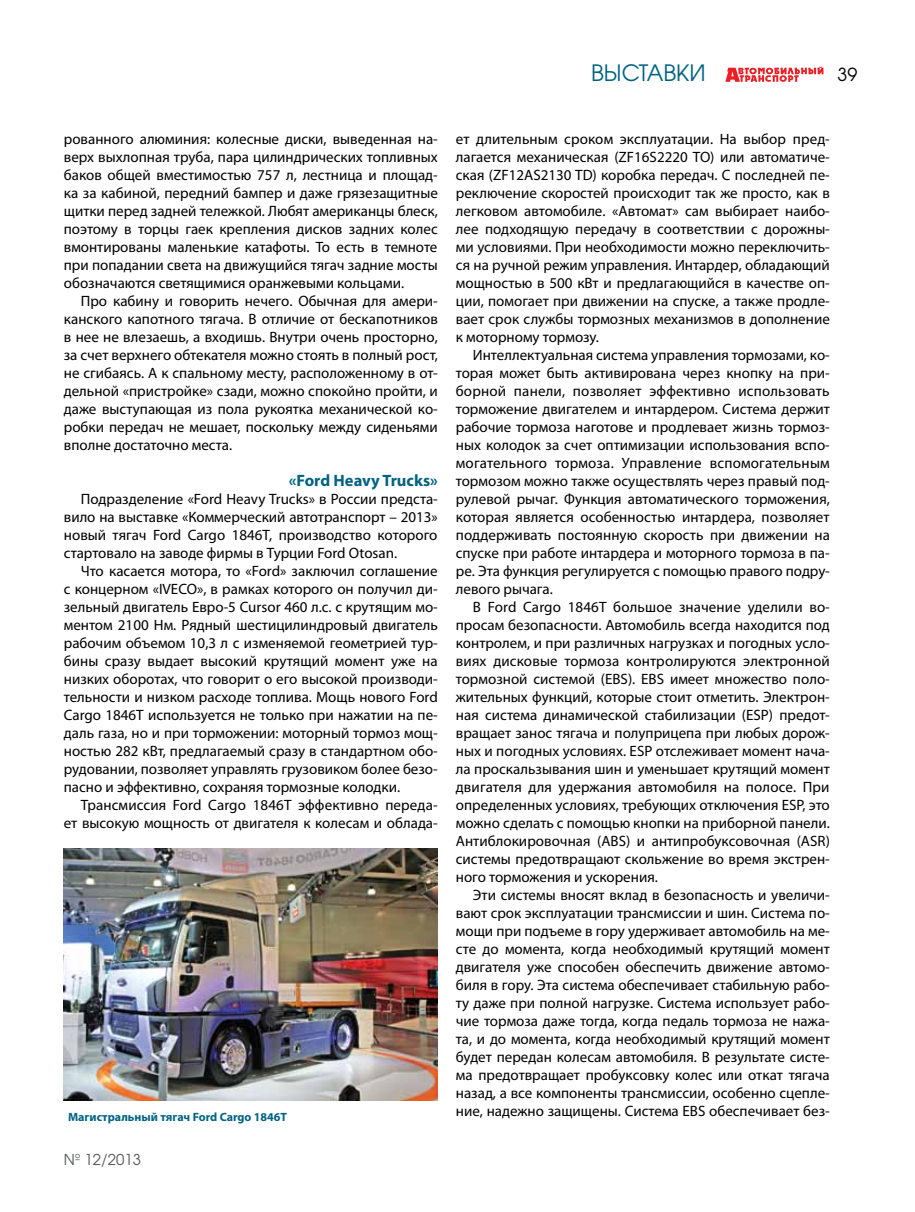
<style>
.page{position:relative;width:915px;height:1212px;background:#fff}
.page>*{position:absolute;margin:0;border:0;box-sizing:border-box;transform-origin:0 0}
.t1{font:22.5px "AG Avalanche C";color:#006382}
.t2{font:18px "AG Avalanche C";color:#000}
.t3{font:700 16.5px "Myriad Pro";color:#006382}
.t4{font:15px/18px "Myriad Pro";color:#000;text-align:justify}
.t5{font:15px "AG Avalanche C";color:#58595b}
.t6{font:700 12px "Myriad Pro";color:#006382}
</style>
<div class="page">
<svg style="left:725px;top:66px;width:98px;height:16px"></svg>
<img style="left:64px;top:848px;width:373px;height:252px">
<h1 class="t1" style="left:590px;top:59px;width:116px">ВЫСТАВКИ</h1>
<p class="t2" style="left:837px;top:63px;width:21px">39</p>
<p class="t4" style="left:64px;top:130px;width:375px">рованного алюминия: колесные диски, выведенная на&shy;верх выхлопная труба, пара цилиндрических топливных баков общей вместимостью 757 л, лестница и площад&shy;ка за кабиной, передний бампер и даже грязезащитные щитки перед задней тележкой. Любят американцы блеск, поэтому в торцы гаек крепления дисков задних колес вмонтированы маленькие катафоты. То есть в темноте при попадании света на движущийся тягач задние мосты обозначаются светящимися оранжевыми кольцами.</p>
<p class="t4" style="left:64px;top:292px;width:375px;text-indent:17px">Про кабину и говорить нечего. Обычная для амери&shy;канского капотного тягача. В отличие от бескапотников в нее не влезаешь, а входишь. Внутри очень просторно, за счет верхнего обтекателя можно стоять в полный рост, не сгибаясь. А к спальному месту, расположенному в от&shy;дельной «пристройке» сзади, можно спокойно пройти, и даже выступающая из пола рукоятка механической ко&shy;робки передач не мешает, поскольку между сиденьями вполне достаточно места.</p>
<p class="t3" style="left:289px;top:470px;width:150px">«Ford Heavy Trucks»</p>
<p class="t4" style="left:64px;top:490px;width:375px;text-indent:17px">Подразделение «Ford Heavy Trucks» в России предста&shy;вило на выставке «Коммерческий автотранспорт – 2013» новый тягач Ford Cargo 1846T, производство которого стартовало на заводе фирмы в Турции Ford Otosan.</p>
<p class="t4" style="left:64px;top:562px;width:375px;text-indent:17px">Что касается мотора, то «Ford» заключил соглашение с концерном «IVECO», в рамках которого он получил ди&shy;зельный двигатель Евро-5 Cursor 460 л.с. с крутящим мо&shy;ментом 2100 Нм. Рядный шестицилиндровый двигатель рабочим объемом 10,3 л с изменяемой геометрией тур&shy;бины сразу выдает высокий крутящий момент уже на низких оборотах, что говорит о его высокой производи&shy;тельности и низком расходе топлива. Мощь нового Ford Cargo 1846T используется не только при нажатии на пе&shy;даль газа, но и при торможении: моторный тормоз мощ&shy;ностью 282 кВт, предлагаемый сразу в стандартном обо&shy;рудовании, позволяет управлять грузовиком более безо&shy;пасно и эффективно, сохраняя тормозные колодки.</p>
<p class="t4" style="left:64px;top:796px;width:375px;text-align:right">Трансмиссия Ford Cargo 1846T эффективно переда&shy;ет высокую мощность от двигателя к колесам и облада-</p>
<p class="t4" style="left:455px;top:130px;width:375px">ет длительным сроком эксплуатации. На выбор пред&shy;лагается механическая (ZF16S2220 TO) или автоматиче&shy;ская (ZF12AS2130 TD) коробка передач. С последней пе&shy;реключение скоростей происходит так же просто, как в легковом автомобиле. «Автомат» сам выбирает наибо&shy;лее подходящую передачу в соответствии с дорожны&shy;ми условиями. При необходимости можно переключить&shy;ся на ручной режим управления. Интардер, обладающий мощностью в 500 кВт и предлагающийся в качестве оп&shy;ции, помогает при движении на спуске, а также продле&shy;вает срок службы тормозных механизмов в дополнение к моторному тормозу.</p>
<p class="t4" style="left:455px;top:346px;width:375px;text-indent:17px">Интеллектуальная система управления тормозами, ко&shy;торая может быть активирована через кнопку на при&shy;борной панели, позволяет эффективно использовать торможение двигателем и интардером. Система держит рабочие тормоза наготове и продлевает жизнь тормоз&shy;ных колодок за счет оптимизации использования вспо&shy;могательного тормоза. Управление вспомогательным тормозом можно также осуществлять через правый под&shy;рулевой рычаг. Функция автоматического торможения, которая является особенностью интардера, позволяет поддерживать постоянную скорость при движении на спуске при работе интардера и моторного тормоза в па&shy;ре. Эта функция регулируется с помощью правого подру&shy;левого рычага.</p>
<p class="t4" style="left:455px;top:598px;width:375px;text-indent:17px">В Ford Cargo 1846T большое значение уделили во&shy;просам безопасности. Автомобиль всегда находится под контролем, и при различных нагрузках и погодных усло&shy;виях дисковые тормоза контролируются электронной тормозной системой (EBS). EBS имеет множество поло&shy;жительных функций, которые стоит отметить. Электрон&shy;ная система динамической стабилизации (ESP) предот&shy;вращает занос тягача и полуприцепа при любых дорож&shy;ных и погодных условиях. ESP отслеживает момент нача&shy;ла проскальзывания шин и уменьшает крутящий момент двигателя для удержания автомобиля на полосе. При определенных условиях, требующих отключения ESP, это можно сделать с помощью кнопки на приборной панели.<br>Антиблокировочная (ABS) и антипробуксовочная (ASR) системы предотвращают скольжение во время экстрен&shy;ного торможения и ускорения.</p>
<p class="t4" style="left:455px;top:886px;width:375px;text-indent:17px">Эти системы вносят вклад в безопасность и увеличи&shy;вают срок эксплуатации трансмиссии и шин. Система по&shy;мощи при подъеме в гору удерживает автомобиль на ме&shy;сте до момента, когда необходимый крутящий момент двигателя уже способен обеспечить движение автомо&shy;биля в гору. Эта система обеспечивает стабильную рабо&shy;ту даже при полной нагрузке. Система использует рабо&shy;чие тормоза даже тогда, когда педаль тормоза не нажа&shy;та, и до момента, когда необходимый крутящий момент будет передан колесам автомобиля. В результате систе&shy;ма предотвращает пробуксовку колес или откат тягача назад, а все компоненты трансмиссии, особенно сцепле-</p>
<p class="t6" style="left:68px;top:1109px;width:220px">Магистральный тягач Ford Cargo 1846T</p>
<p class="t4" style="left:455px;top:1102px;width:375px">ние, надежно защищены. Система EBS обеспечивает без-</p>
<p class="t5" style="left:64px;top:1150px;width:79px">№ 12/2013</p>
</div>
